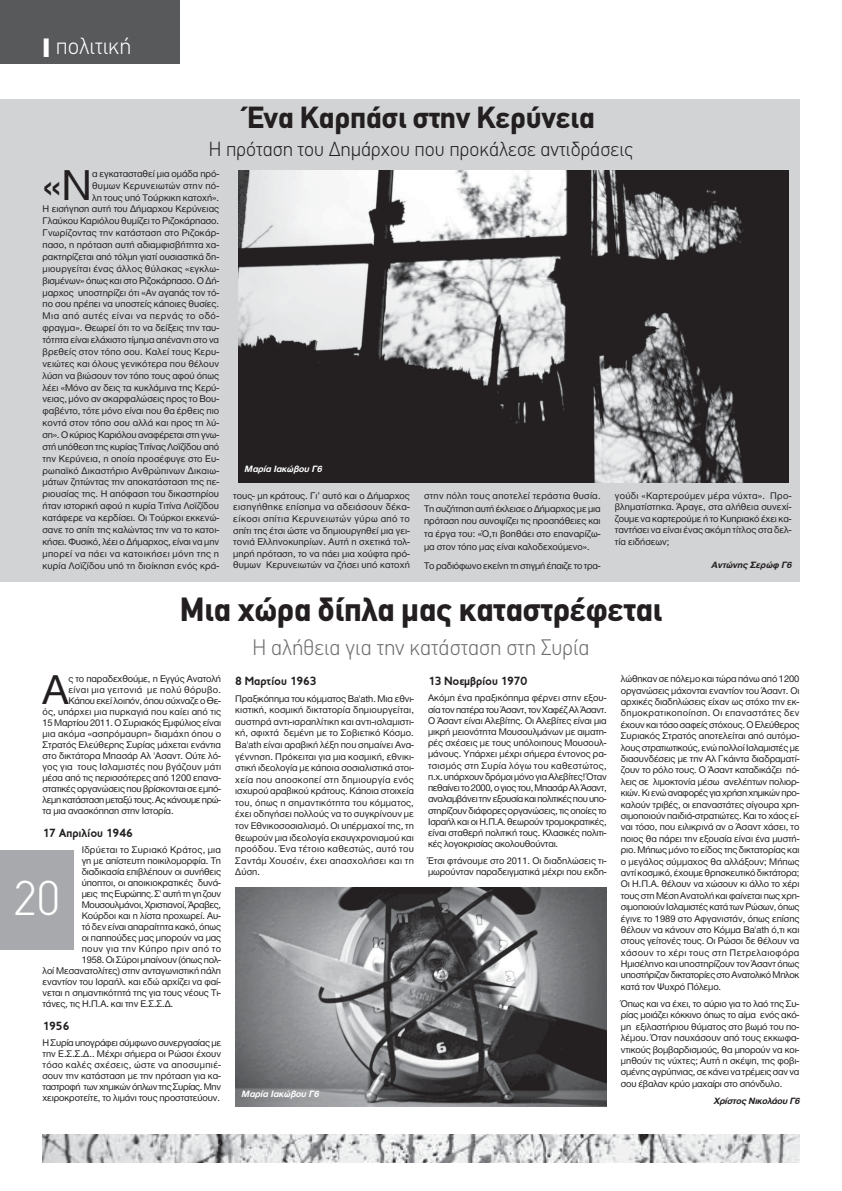
<style>
.page{position:relative;width:842px;height:1191px;background:#fff}
.page>*{position:absolute;margin:0;border:0;box-sizing:border-box;transform-origin:0 0}
.t1{font:300 48px "CF Din";color:#fff}
.t2{font:44.8px "CF Helvetica";color:#231f20}
.t3{font:43px "CF Helvetica";color:#231f20}
.t4{font:700 33px "CF Din";color:#231f20}
.t5{font:700 30px "CF Din";color:#231f20}
.t6{font:300 23px "CF Din";color:#fff}
.t7{font:300 22px "CF Din";color:#6d6e70}
.t8{font:300 20px "CF Din";color:#231f20}
.t9{font:700 12px "PF Transport";letter-spacing:-.01em;color:#231f20}
.t10{font:10px/11.4px "CF Helvetica";color:#231f20;text-align:justify}
.t11{font:10px "CF Helvetica";letter-spacing:-.02em;color:#231f20}
.t12{font:10px "CF Helvetica";letter-spacing:-.035em;color:#231f20}
.t13{font:10px "CF Helvetica";letter-spacing:-.025em;color:#231f20}
.t14{font:10px "CF Helvetica";letter-spacing:.035em;color:#231f20}
.t15{font:10px "CF Helvetica";letter-spacing:.025em;color:#231f20}
.t16{font:10px "CF Helvetica";letter-spacing:.04em;color:#231f20}
.t17{font:italic 700 9.5px "CF Helvetica";letter-spacing:-.015em;color:#231f20}
.t18{font:italic 700 9.5px "CF Helvetica";color:#fff}
.s1{font-weight:900;font-size:26px}
</style>
<div class="page">
<div style="left:0;top:99px;width:799px;height:483px;background:#d1d3d4"></div>
<div style="left:0;top:0;width:179px;height:63px;background:#58595b"></div>
<div style="left:0;top:850px;width:74px;height:100px;background:#a7a9ac"></div>
<img style="left:43px;top:1134px;width:756px;height:28px">
<img style="left:235px;top:887px;width:371px;height:219px">
<img style="left:239px;top:170px;width:550px;height:312px">
<h3 class="t6" style="left:43px;top:37px;width:90px"><span class="s1">I</span> πολιτική</h3>
<h3 class="t5" style="left:247px;top:106px;width:349px">Ένα Καρπάσι στην Κερύνεια</h3>
<h3 class="t8" style="left:209px;top:142px;width:426px">Η πρόταση του Δημάρχου που προκάλεσε αντιδράσεις</h3>
<p class="t10" style="left:43px;top:168px;width:178px;line-height:11.9px;text-align:right">α εγκατασταθεί μια ομάδα πρό-<br>θυμων Κερυνειωτών στην πό-<br>λη τους υπό Τούρκικη κατοχή».<br>Η εισήγηση αυτή του Δήμαρχου Κερύνειας Γλαύκου Καριόλου θυμίζει το Ριζοκάρπασο.<br>Γνωρίζοντας την κατάσταση στο Ριζοκάρ&shy;πασο, η πρόταση αυτή αδιαμφισβήτητα χα&shy;ρακτηρίζεται από τόλμη γιατί ουσιαστικά δη&shy;μιουργείται ένας άλλος θύλακας «εγκλω&shy;βισμένων» όπως και στο Ριζοκάρπασο. Ο Δή&shy;μαρχος υποστηρίζει ότι «Αν αγαπάς τον τό&shy;πο σου πρέπει να υποστείς κάποιες θυσίες.<br>Μια από αυτές είναι να περνάς το οδό&shy;φραγμα». Θεωρεί ότι το να δείξεις την ταυ&shy;τότητα είναι ελάχιστο τίμημα απέναντι στο να βρεθείς στον τόπο σου. Καλεί τους Κερυ&shy;νειώτες και όλους γενικότερα που θέλουν λύση να βιώσουν τον τόπο τους αφού όπως λέει «Μόνο αν δεις τα κυκλάμινα της Κερύ&shy;νειας, μόνο αν σκαρφαλώσεις προς το Βου&shy;φαβέντο, τότε μόνο είναι που θα έρθεις πιο κοντά στον τόπο σου αλλά και προς τη λύ&shy;ση». Ο κύριος Καριόλου αναφέρεται στη γνω&shy;στή υπόθεση της κυρίας Τιτίνας Λοϊζίδου από την Κερύνεια, η οποία προσέφυγε στο Ευ&shy;ρωπαϊκό Δικαστήριο Ανθρώπινων Δικαιω&shy;μάτων ζητώντας την αποκατάσταση της πε&shy;ριουσίας της. Η απόφαση του δικαστηρίου ήταν ιστορική αφού η κυρία Τιτίνα Λοϊζίδου κατάφερε να κερδίσει. Οι Τούρκοι εκκενώ&shy;σανε το σπίτι της καλώντας την να το κατοι&shy;κήσει. Φυσικό, λέει ο Δήμαρχος, είναι να μην μπορεί να πάει να κατοικήσει μόνη της η κυρία Λοϊζίδου υπό τη διοίκηση ενός κρά-</p>
<h2 class="t2" style="left:43px;top:170px;width:51px">«Ν</h2>
<p class="t18" style="left:244px;top:465px;width:81px">Μαρία Ιακώβου Γ6</p>
<p class="t10" style="left:233px;top:490px;width:178px">τους- μη κράτους. Γι’ αυτό και ο Δήμαρχος εισηγήθηκε επίσημα να αδειάσουν δέκα&shy;είκοσι σπίτια Κερυνειωτών γύρω από το σπίτι της έτσι ώστε να δημιουργηθεί μια γει&shy;τονιά Ελληνοκυπρίων. Αυτή η σχετικά τολ&shy;μηρή πρόταση, το να πάει μια χούφτα πρό&shy;θυμων Κερυνειωτών να ζήσει υπό κατοχή</p>
<p class="t10" style="left:424px;top:490px;width:178px;line-height:12.9px">στην πόλη τους αποτελεί τεράστια θυσία.<br>Τη συζήτηση αυτή έκλεισε ο Δήμαρχος με μια πρόταση που συνοψίζει τις προσπάθειες και τα έργα του: «Ό,τι βοηθάει στο επαναρίζω&shy;μα στον τόπο μας είναι καλοδεχούμενο».</p>
<p class="t10" style="left:424px;top:560px;width:178px">Το ραδιόφωνο εκείνη τη στιγμή έπαιζε το τρα-</p>
<p class="t10" style="left:615px;top:490px;width:178px">γούδι «Καρτερούμεν μέρα νύχτα». Προ&shy;βληματίστηκα. Άραγε, στα αλήθεια συνεχί&shy;ζουμε να καρτερούμε ή το Κυπριακό έχει κα&shy;ταντήσει να είναι ένας ακόμη τίτλος στα δελ&shy;τία ειδήσεων;</p>
<p class="t17" style="left:711px;top:561px;width:83px">Αντώνης Σερώφ Γ6</p>
<h3 class="t4" style="left:180px;top:598px;width:484px">Μια χώρα δίπλα μας καταστρέφεται</h3>
<h3 class="t3" style="left:43px;top:675px;width:28px">Α</h3>
<p class="t10" style="left:68px;top:674px;width:154px">ς το παραδεχθούμε, η Εγγύς Ανατολή</p>
<p class="t14" style="left:68px;top:686px;width:154px">είναι μια γειτονιά με πολύ θόρυβο.</p>
<p class="t11" style="left:68px;top:697px;width:154px">Κάπου εκεί λοιπόν, όπου σύχναζε ο Θε-</p>
<p class="t10" style="left:43px;top:707px;width:180px">ός, υπάρχει μια πυρκαγιά που καίει από τις</p>
<p class="t10" style="left:43px;top:718px;width:180px">15 Μαρτίου 2011. Ο Συριακός Εμφύλιος είναι</p>
<p class="t10" style="left:43px;top:729px;width:180px">μια ακόμα «ασπρόμαυρη» διαμάχη όπου ο</p>
<p class="t10" style="left:43px;top:740px;width:180px">Στρατός Ελεύθερης Συρίας μάχεται ενάντια</p>
<p class="t10" style="left:43px;top:751px;width:180px">στο δικτάτορα Μπασάρ Αλ 'Ασαντ. Ούτε λό-</p>
<p class="t10" style="left:43px;top:762px;width:180px">γος για τους Ισλαμιστές που βγάζουν μάτι</p>
<p class="t10" style="left:43px;top:773px;width:180px">μέσα από τις περισσότερες από 1200 επανα-</p>
<p class="t11" style="left:43px;top:785px;width:180px">στατικές οργανώσεις που βρίσκονται σε εμπό-</p>
<p class="t12" style="left:43px;top:796px;width:180px">λεμη κατάσταση μεταξύ τους. Ας κάνουμε πρώ-</p>
<p class="t10" style="left:43px;top:806px;width:133px">τα μια ανασκόπηση στην Ιστορία.</p>
<p class="t9" style="left:43px;top:828px;width:92px">17 Απριλίου 1946</p>
<p class="t15" style="left:82px;top:846px;width:141px">Ιδρύεται το Συριακό Κράτος, μια</p>
<p class="t10" style="left:82px;top:856px;width:141px">γη με απίστευτη ποικιλομορφία. Τη</p>
<p class="t10" style="left:82px;top:867px;width:141px">διαδικασία επιβλέπουν οι συνήθεις</p>
<p class="t10" style="left:82px;top:878px;width:141px">ύποπτοι, οι αποικιοκρατικές δυνά-</p>
<p class="t12" style="left:82px;top:890px;width:141px">μεις της Ευρώπης. Σ' αυτή τη γη ζουν</p>
<p class="t13" style="left:82px;top:901px;width:141px">Μουσουλμάνοι, Χριστιανοί, Άραβες,</p>
<p class="t10" style="left:82px;top:911px;width:141px">Κούρδοι και η λίστα προχωρεί. Αυ-</p>
<p class="t10" style="left:82px;top:922px;width:141px">τό δεν είναι απαραίτητα κακό, όπως</p>
<p class="t10" style="left:82px;top:933px;width:141px">οι παππούδες μας μπορούν να μας</p>
<p class="t16" style="left:82px;top:945px;width:141px">πουν για την Κύπρο πριν από το</p>
<p class="t11" style="left:82px;top:956px;width:141px">1958. Οι Σύροι μπαίνουν (όπως πολ-</p>
<p class="t10" style="left:43px;top:966px;width:180px">λοί Μεσανατολίτες) στην ανταγωνιστική πάλη</p>
<p class="t10" style="left:43px;top:977px;width:180px">εναντίον του Ισραήλ. και εδώ αρχίζει να φαί-</p>
<p class="t10" style="left:43px;top:988px;width:180px">νεται η σημαντικότητά της για τους νέους Τι-</p>
<p class="t10" style="left:43px;top:999px;width:132px">τάνες, τις Η.Π.Α. και την Ε.Σ.Σ.Δ.</p>
<p class="t9" style="left:43px;top:1021px;width:28px">1956</p>
<p class="t10" style="left:43px;top:1038px;width:180px;line-height:11px">H Συρία υπογράφει σύμφωνο συνεργασίας με την Ε.Σ.Σ.Δ.. Μέχρι σήμερα οι Ρώσοι έχουν τόσο καλές σχέσεις, ώστε να αποσυμπιέ&shy;σουν την κατάσταση με την πρόταση για κα&shy;ταστροφή των χημικών όπλων της Συρίας. Μην χειροκροτείτε, το λιμάνι τους προστατεύουν.</p>
<h1 class="t1" style="left:15px;top:881px;width:47px">20</h1>
<h3 class="t7" style="left:252px;top:639px;width:339px">Η αλήθεια για την κατάσταση στη Συρία</h3>
<p class="t9" style="left:235px;top:676px;width:83px">8 Μαρτίου 1963</p>
<p class="t10" style="left:235px;top:693px;width:180px">Πραξικόπημα του κόμματος Ba'ath. Μια εθνι&shy;κιστική, κοσμική δικτατορία δημιουργείται, αυστηρά αντι-ισραηλίτικη και αντι-ισλαμιστι&shy;κή, σφιχτά δεμένη με το Σοβιετικό Κόσμο.<br>Ba'ath είναι αραβική λέξη που σημαίνει Ανα&shy;γέννηση. Πρόκειται για μια κοσμική, εθνικι&shy;στική ιδεολογία με κάποια σοσιαλιστικά στοι&shy;χεία που αποσκοπεί στη δημιουργία ενός ισχυρού αραβικού κράτους. Κάποια στοιχεία του, όπως η σημαντικότητα του κόμματος, έχει οδηγήσει πολλούς να το συγκρίνουν με τον Εθνικοσοσιαλισμό. Οι υπέρμαχοί της, τη θεωρούν μια ιδεολογία εκσυγχρονισμού και προόδου. Ένα τέτοιο καθεστώς, αυτό του Σαντάμ Χουσέιν, έχει απασχολήσει και τη Δύση.</p>
<p class="t9" style="left:428px;top:676px;width:101px">13 Νοεμβρίου 1970</p>
<p class="t10" style="left:428px;top:693px;width:180px">Ακόμη ένα πραξικόπημα φέρνει στην εξου&shy;σία τον πατέρα του Άσαντ, τον Χαφέζ Αλ Άσαντ.<br>Ο Άσαντ είναι Αλεβίτης. Οι Αλεβίτες είναι μια μικρή μειονότητα Μουσουλμάνων με αιματη&shy;ρές σχέσεις με τους υπόλοιπους Μουσουλ&shy;μάνους. Υπάρχει μέχρι σήμερα έντονος ρα&shy;τσισμός στη Συρία λόγω του καθεστώτος, π.χ. υπάρχουν δρόμοι μόνο για Αλεβίτες! Όταν πεθαίνει το 2000, ο γιος του,ΜπασάρΑλΆσαντ, αναλαμβάνει την εξουσίακαι πολιτικές που υπο&shy;στηρίζουν διάφορες οργανώσεις, τις οποίες το Ισραήλ και οι Η.Π.Α. θεωρούν τρομοκρατικές, είναι σταθερή πολιτική τους. Κλασικές πολιτι&shy;κές λογοκρισίας ακολουθούνται.</p>
<p class="t10" style="left:428px;top:856px;width:180px">Έτσι φτάνουμε στο 2011. Οι διαδηλώσεις τι&shy;μωρούνταν παραδειγματικά μέχρι που εκδη-</p>
<p class="t18" style="left:241px;top:1090px;width:81px">Μαρία Ιακώβου Γ6</p>
<p class="t10" style="left:621px;top:674px;width:180px">λώθηκαν σε πόλεμο και τώρα πάνω από 1200 οργανώσεις μάχονται εναντίον του Άσαντ. Οι αρχικές διαδηλώσεις είχαν ως στόχο την εκ&shy;δημοκρατικοποίηση. Οι επαναστάτες δεν έχουν και τόσο σαφείς στόχους. Ο Ελεύθερος Συριακός Στρατός αποτελείται από αυτόμο&shy;λους στρατιωτικούς, ενώ πολλοί Ισλαμιστές με διασυνδέσεις με την Αλ Γκάιντα διαδραματί&shy;ζουν το ρόλο τους. Ο Άσαντ καταδικάζει πό&shy;λεις σε λιμοκτονία μέσω ανελέητων πολιορ&shy;κιών. Κι ενώ αναφορές για χρήση χημικών προ&shy;καλούν τριβές, οι επαναστάτες σίγουρα χρη&shy;σιμοποιούν παιδιά-στρατιώτες. Και το χάος εί&shy;ναι τόσο, που ειλικρινά αν ο Άσαντ χάσει, το ποιος θα πάρει την εξουσία είναι ένα μυστή&shy;ριο. Μήπως μόνο το είδος της δικτατορίας και ο μεγάλος σύμμαχος θα αλλάξουν; Μήπως αντί κοσμικό, έχουμε θρησκευτικό δικτάτορα; Οι Η.Π.Α. θέλουν να χώσουν κι άλλο το χέρι τους στη Μέση Ανατολή και φαίνεται πως χρη&shy;σιμοποιούν Ισλαμιστές κατά των Ρώσων, όπως έγινε το 1989 στο Αφγανιστάν, όπως επίσης θέλουν να κάνουν στο Κόμμα Βa'ath ό,τι και στους γείτονές τους. Οι Ρώσοι δε θέλουν να χάσουν το χέρι τους στη Πετρελαιοφόρα Ημισέληνο και υποστηρίζουν τον Άσαντ όπως υποστήριζαν δικτατορίες στο Ανατολικό Μπλοκ κατά τον Ψυχρό Πόλεμο.</p>
<p class="t10" style="left:621px;top:999px;width:180px">Όπως και να έχει, το αύριο για το λαό της Συ&shy;ρίας μοιάζει κόκκινο όπως το αίμα ενός ακό&shy;μη εξιλαστήριου θύματος στο βωμό του πο&shy;λέμου. Όταν ησυχάσουν από τους εκκωφα&shy;ντικούς βομβαρδισμούς, θα μπορούν να κοι&shy;μηθούν τις νύχτες; Αυτή η σκέψη, της φοβι&shy;σμένης αγρύπνιας, σε κάνει να τρέμεις σαν να σου έβαλαν κρύο μαχαίρι στο σπόνδυλο.</p>
<p class="t17" style="left:714px;top:1098px;width:89px">Χρίστος Νικολάου Γ6</p>
</div>
